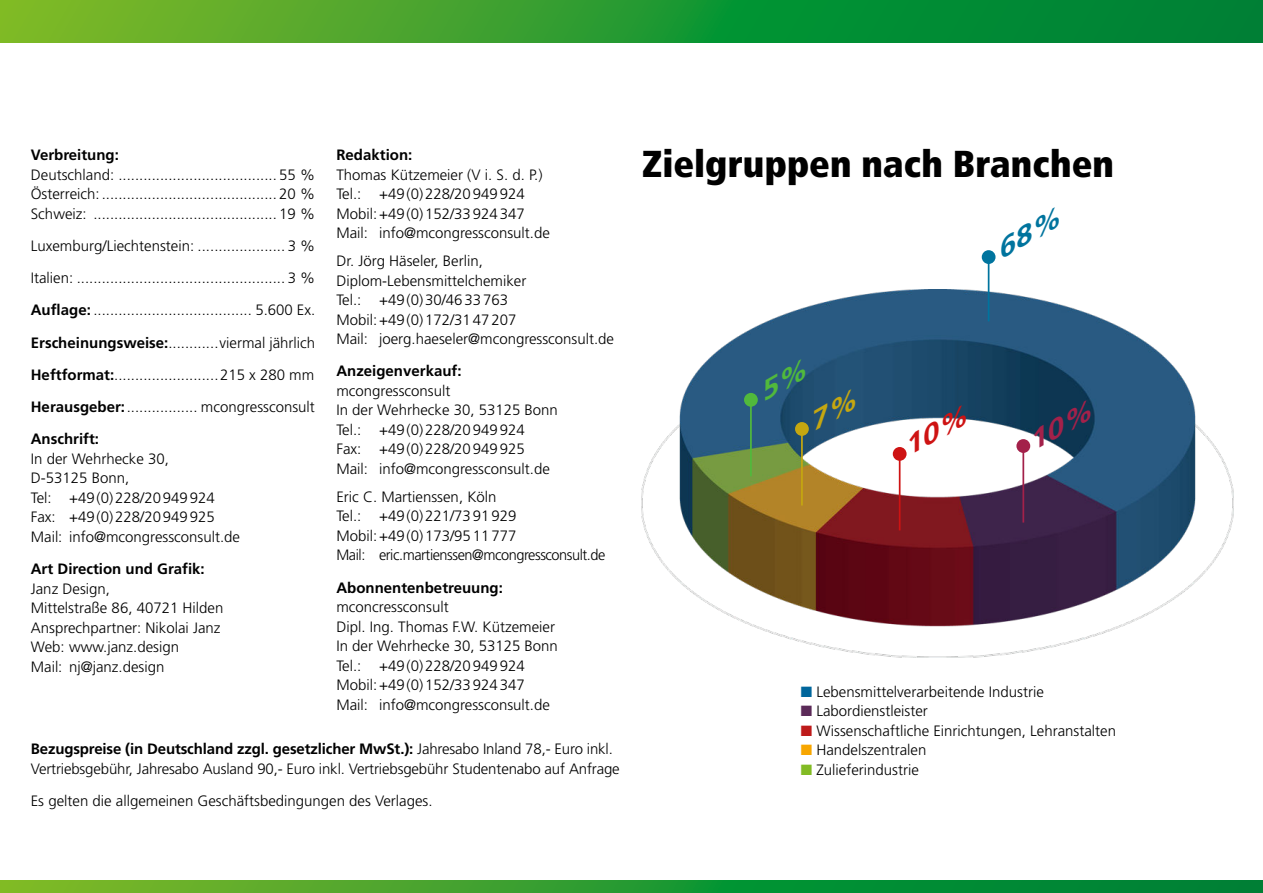
<style>
.page{position:relative;width:1263px;height:893px;background:#fff}
.page>*{position:absolute;margin:0;border:0;box-sizing:border-box;transform-origin:0 0}
.t1{font:900 condensed 37.5px "Frutiger LT Std";color:#000}
.t2{font:300 15px/19.5px "Frutiger LT Std";color:#000}
.t3{font:700 15px "Frutiger LT Std";color:#000}
.s1{font-weight:700}
.s2{color:#00669c}
.s3{color:#5b2a58}
.s4{color:#bd1a1a}
.s5{color:#f7a600}
.s6{color:#82bb24}
</style>
<div class="page">
<img style="left:642px;top:290px;width:592px;height:367px">
<hr style="left:988px;top:257px;width:1px;height:64px;background:#00749e">
<div style="left:982px;top:250px;width:13px;height:14px;background:#00749e;border-radius:50%"></div>
<hr style="left:750px;top:400px;width:2px;height:76px;background:#51b93c">
<div style="left:744px;top:393px;width:14px;height:14px;background:#51b93c;border-radius:50%"></div>
<hr style="left:801px;top:429px;width:2px;height:76px;background:#c5a710">
<div style="left:795px;top:422px;width:14px;height:14px;background:#c5a710;border-radius:50%"></div>
<hr style="left:899px;top:454px;width:1px;height:76px;background:#ce1313">
<div style="left:893px;top:447px;width:13px;height:14px;background:#ce1313;border-radius:50%"></div>
<svg style="left:0;top:880px;width:1263px;height:13px;background:#2d9a30"></svg>
<svg style="left:0;top:0;width:1263px;height:43px;background:#2c9a30"></svg>
<hr style="left:1022px;top:446px;width:2px;height:77px;background:#a3214a">
<div style="left:1016px;top:439px;width:14px;height:14px;background:#a3214a;border-radius:50%"></div>
<svg style="left:909px;top:402px;width:57px;height:54px"></svg>
<div style="left:814px;top:386px;width:41px;height:45px;background:#235175"></div>
<svg style="left:765px;top:356px;width:40px;height:45px;background:#26577e"></svg>
<svg style="left:1034px;top:397px;width:56px;height:54px;background:#234962"></svg>
<p class="t3" style="left:336px;top:149px;width:77px">Redaktion:</p>
<p class="t2" style="left:336px;top:165px;width:215px">Thomas Kützemeier (V i. S. d. P.)<br>Tel.: +49 (0) 228/20 949 924<br>Mobil: +49 (0) 152/33 924 347<br>Mail: info@mcongressconsult.de</p>
<p class="t2" style="left:336px;top:252px;width:279px">Dr. Jörg Häseler, Berlin,<br>Diplom-Lebens mittelchemiker<br>Tel.: +49 (0) 30/46 33 763<br>Mobil: +49 (0) 172/31 47 207<br>Mail: joerg.haeseler@mcongressconsult.de</p>
<p class="t3" style="left:336px;top:365px;width:127px">Anzeigenverkauf:</p>
<p class="t2" style="left:336px;top:381px;width:223px">mcongressconsult<br>In der Wehrhecke 30, 53125 Bonn<br>Tel.: +49 (0) 228/20 949 924<br>Fax: +49 (0) 228/20 949 925<br>Mail: info@mcongressconsult.de</p>
<p class="t2" style="left:336px;top:487px;width:271px">Eric C. Martienssen, Köln<br>Tel.: +49 (0) 221/73 91 929<br>Mobil: +49 (0) 173/95 11 777<br>Mail: eric.martienssen@mcongressconsult.de</p>
<p class="t3" style="left:336px;top:581px;width:168px">Abonnentenbetreuung:</p>
<p class="t2" style="left:336px;top:598px;width:223px">mconcressconsult<br>Dipl. Ing. Thomas F.W. Kützemeier<br>In der Wehrhecke 30, 53125 Bonn<br>Tel.: +49 (0) 228/20 949 924<br>Mobil: +49 (0) 152/33 924 347<br>Mail: info@mcongressconsult.de</p>
<p class="t2" style="left:31px;top:740px;width:590px"><span class="s1">Bezugspreise (in Deutschland zzgl. gesetzlicher MwSt.):</span> Jahresabo Inland 78,- Euro inkl.<br>Vertriebsgebühr, Jahresabo Ausland 90,- Euro inkl. Vertriebs gebühr Studentenabo auf Anfrage</p>
<p class="t2" style="left:31px;top:792px;width:403px">Es gelten die allgemeinen Geschäftsbedingungen des Verlages.</p>
<p class="t3" style="left:31px;top:149px;width:90px">Verbreitung:</p>
<p class="t2" style="left:31px;top:165px;width:286px;text-align:justify">Deutschland: ......................................55 % Österreich: ..........................................20 % Schweiz: ............................................19 %</p>
<p class="t2" style="left:31px;top:230px;width:286px;line-height:32.2px;text-align:justify">Luxemburg/Liechtenstein: ..................... 3 % Italien: .................................................. 3 % <span class="s1">Auflage:</span> ...................................... 5.600 Ex.<br><span class="s1">Erscheinungsweise:</span> ............viermal jährlich <span class="s1">Heftformat:</span> .........................215 x 280 mm <span class="s1">Herausgeber:</span> ................. mcongressconsult <span class="s1">Anschrift:</span></p>
<p class="t2" style="left:31px;top:449px;width:211px">In der Wehrhecke 30,<br>D-53125 Bonn,<br>Tel: +49 (0) 228/20 949 924<br>Fax: +49 (0) 228/20 949 925<br>Mail: info@mcongressconsult.de</p>
<p class="t3" style="left:31px;top:563px;width:175px">Art Direction und Grafik:</p>
<p class="t2" style="left:31px;top:579px;width:194px">Janz Design,<br>Mittelstraße 86, 40721 Hilden<br>Ansprechpartner: Nikolai Janz<br>Web: www.janz.design<br>Mail: nj@janz.design</p>
<h1 class="t1" style="left:642px;top:148px;width:473px">Zielgruppen nach Branchen</h1>
<p class="t2" style="left:801px;top:682px;width:245px"><span class="s2">■</span> Lebensmittelverarbeitende Industrie</p>
<p class="t2" style="left:801px;top:702px;width:128px"><span class="s3">■</span> Labordienstleister</p>
<p class="t2" style="left:801px;top:721px;width:317px"><span class="s4">■</span> Wissenschaftliche Einrichtungen, Lehranstalten</p>
<p class="t2" style="left:801px;top:741px;width:127px"><span class="s5">■</span> Handelszentralen</p>
<p class="t2" style="left:801px;top:760px;width:120px"><span class="s6">■</span> Zulieferindustrie</p>
</div>
